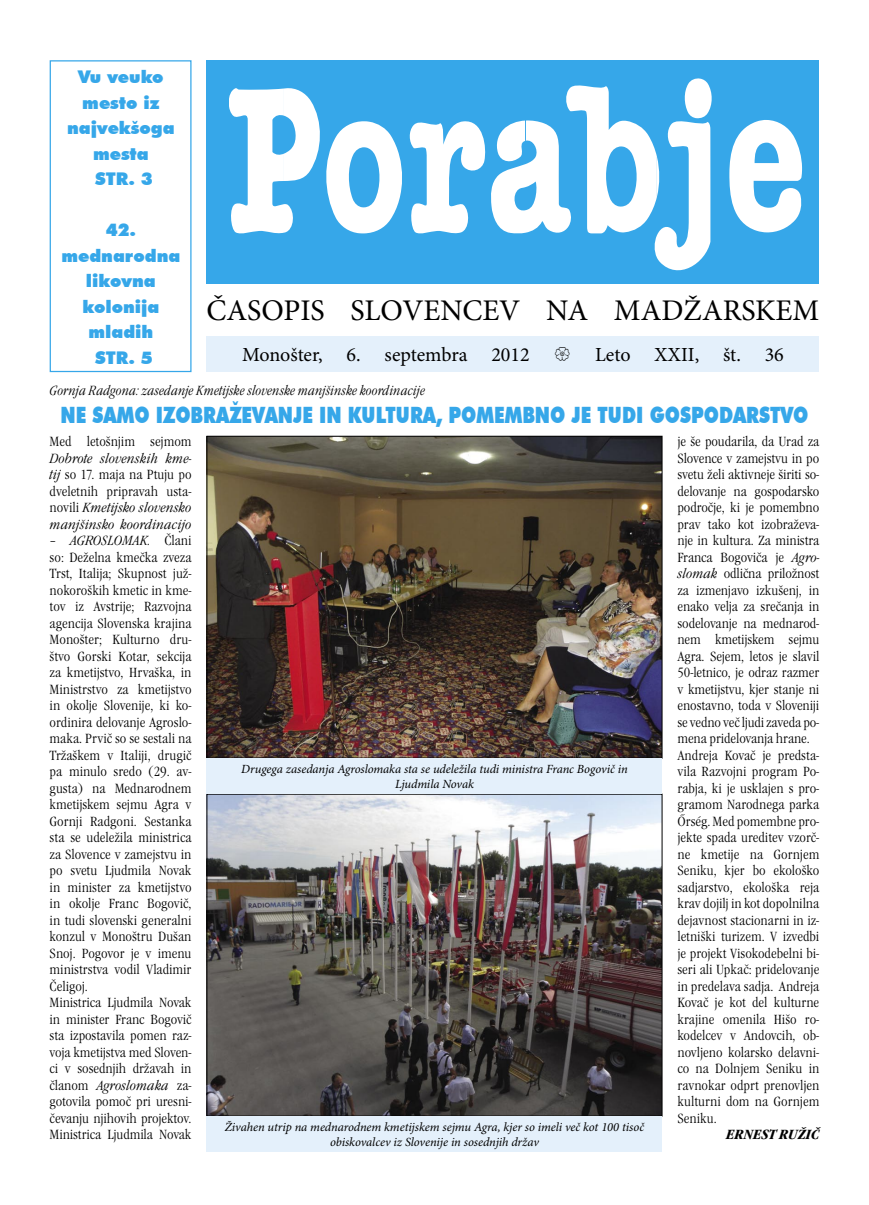
<style>
.page{position:relative;width:869px;height:1205px;background:#fff}
.page>*{position:absolute;margin:0;border:0;box-sizing:border-box;transform-origin:0 0}
.t1{font:30px "Minion Pro";color:#000}
.cím{font:900 22.5px "Futura BT";color:#36a7e9;scale:.8 1}
.t2{font:20px "Minion Pro";color:#000}
.cím-2{font:900 17.5px/25.5px "Futura BT";color:#36a7e9;text-align:center}
.ujszoveg{font:13.75px/16.5px "Garamond Itc TEE Ligh Cond";letter-spacing:-.005em;color:#000;text-align:justify;scale:1.08 1}
.ujszoveg-2{font:13.75px "Garamond Itc TEE Ligh Cond Ital";color:#000}
.ujalairas{font:italic 700 condensed 13.75px "Garamond Itc TEE";color:#000;scale:1.08 1}
.szoveg{font:italic 12.5px/15px "Minion Pro";letter-spacing:-.005em;color:#000;text-align:center}
.s1{font-family:"Garamond Itc TEE Ligh Cond Ital"}
</style>
<div class="page">
<div style="left:206px;top:337px;width:613px;height:35px;background:#e4f0fb"></div>
<div style="left:206px;top:60px;width:613px;height:223px;background:#36a7e9"></div>
<svg style="left:229px;top:79px;width:572px;height:191px"></svg>
<div style="left:50px;top:60px;width:141px;height:312px;border:1px solid #36a7e9"></div>
<img style="left:208px;top:796px;width:452px;height:318px">
<div style="left:206px;top:794px;width:456px;height:322px;border:1px solid #000"></div>
<div style="left:206px;top:1116px;width:456px;height:36px;background:#e4f0fb"></div>
<img style="left:208px;top:438px;width:452px;height:318px">
<div style="left:206px;top:436px;width:456px;height:322px;border:1px solid #000"></div>
<div style="left:206px;top:758px;width:456px;height:36px;background:#e4f0fb"></div>
<p class="cím-2" style="left:67px;top:64px;width:109px">Vu veuko mesto iz najvekšoga mesta</p>
<p class="cím-2" style="left:95px;top:166px;width:59px">STR. 3</p>
<p class="cím-2" style="left:61px;top:217px;width:120px">42. mednarodna likovna kolonija mladih</p>
<p class="cím-2" style="left:95px;top:345px;width:59px">STR. 5</p>
<p class="t1" style="left:206px;top:292px;width:614px">ČASOPIS SLOVENCEV NA MADŽARSKEM</p>
<p class="t2" style="left:242px;top:343px;width:289px">Monošter, 6. septembra 2012</p>
<p class="t2" style="left:594px;top:343px;width:190px">Leto XXII, št. 36</p>
<p class="ujszoveg-2" style="left:50px;top:383px;width:377px">Gornja Radgona: zasedanje Kmetijske slovenske manjšinske koordinacije</p>
<p class="ujszoveg" style="left:50px;top:433px;width:133px">Med letošnjim sejmom <span class="s1">Dobrote slovenskih kme&shy;tij</span> so 17. maja na Ptuju po dveletnih pripravah usta&shy;novili <span class="s1">Kmetijsko slovensko manjšinsko koordinacijo</span></p>
<p class="ujszoveg" style="left:50px;top:532px;width:133px"><span class="s1">– AGROSLOMAK.</span> Člani so: Deželna kmečka zveza Trst, Italija; Skupnost juž&shy;nokoroških kmetic in kme&shy;tov iz Avstrije; Razvojna agencija Slovenska krajina Monošter; Kulturno dru&shy;štvo Gorski Kotar, sekcija za kmetijstvo, Hrvaška, in Ministrstvo za kmetijstvo in okolje Slovenije, ki ko&shy;ordinira delovanje Agroslo&shy;maka. Prvič so se sestali na Tržaškem v Italiji, drugič pa minulo sredo (29. av&shy;gusta) na Mednarodnem kmetijskem sejmu Agra v Gornji Radgoni. Sestanka sta se udeležila ministrica za Slovence v zamejstvu in po svetu Ljudmila Novak in minister za kmetijstvo in okolje Franc Bogovič, in tudi slovenski generalni konzul v Monoštru Dušan Snoj. Pogovor je v imenu ministrstva vodil Vladimir Čeligoj.</p>
<p class="ujszoveg" style="left:50px;top:994px;width:133px">Ministrica Ljudmila Novak in minister Franc Bogovič sta izpostavila pomen raz&shy;voja kmetijstva med Sloven&shy;ci v sosednjih državah in članom <span class="s1">Agroslomaka</span> za&shy;gotovila pomoč pri uresni&shy;čevanju njihovih projektov.<br>Ministrica Ljudmila Novak</p>
<p class="cím" style="left:61px;top:401px;width:935px">NE SAMO IZOBRAŽEVANJE IN KULTURA, POMEMBNO JE TUDI GOSPODARSTVO</p>
<p class="ujszoveg" style="left:677px;top:433px;width:133px">je še poudarila, da Urad za Slovence v zamejstvu in po svetu želi aktivneje širiti so&shy;delovanje na gospodarsko področje, ki je pomembno prav tako kot izobraževa&shy;nje in kultura. Za ministra Franca Bogoviča je <span class="s1">Agro&shy;slomak</span> odlična priložnost za izmenjavo izkušenj, in enako velja za srečanja in sodelovanje na mednarod&shy;nem kmetijskem sejmu Agra. Sejem, letos je slavil 50-letnico, je odraz razmer v kmetijstvu, kjer stanje ni enostavno, toda v Sloveniji se vedno več ljudi zaveda po&shy;mena pridelovanja hrane.</p>
<p class="ujszoveg" style="left:677px;top:747px;width:133px">Andreja Kovač je predsta&shy;vila Razvojni program Po&shy;rabja, ki je usklajen s pro&shy;gramom Narodnega parka Őrség. Med pomembne pro&shy;jekte spada ureditev vzorč&shy;ne kmetije na Gornjem Seniku, kjer bo ekološko sadjarstvo, ekološka reja krav dojilj in kot dopolnilna dejavnost stacionarni in iz&shy;letniški turizem. V izvedbi je projekt Visokodebelni bi&shy;seri ali Upkač: pridelovanje in predelava sadja. Andreja Kovač je kot del kulturne krajine omenila Hišo ro&shy;kodelcev v Andovcih, ob&shy;novljeno kolarsko delavni&shy;co na Dolnjem Seniku in ravnokar odprt prenovljen kulturni dom na Gornjem Seniku.</p>
<p class="ujalairas" style="left:726px;top:1127px;width:88px">ERNEST RUŽIČ</p>
<p class="szoveg" style="left:241px;top:762px;width:388px">Drugega zasedanja Agroslomaka sta se udeležila tudi ministra Franc Bogovič in</p>
<p class="szoveg" style="left:395px;top:777px;width:80px">Ljudmila Novak</p>
<p class="szoveg" style="left:225px;top:1120px;width:420px">Živahen utrip na mednarodnem kmetijskem sejmu Agra, kjer so imeli več kot 100 tisoč obiskovalcev iz Slovenije in sosednjih držav</p>
</div>
